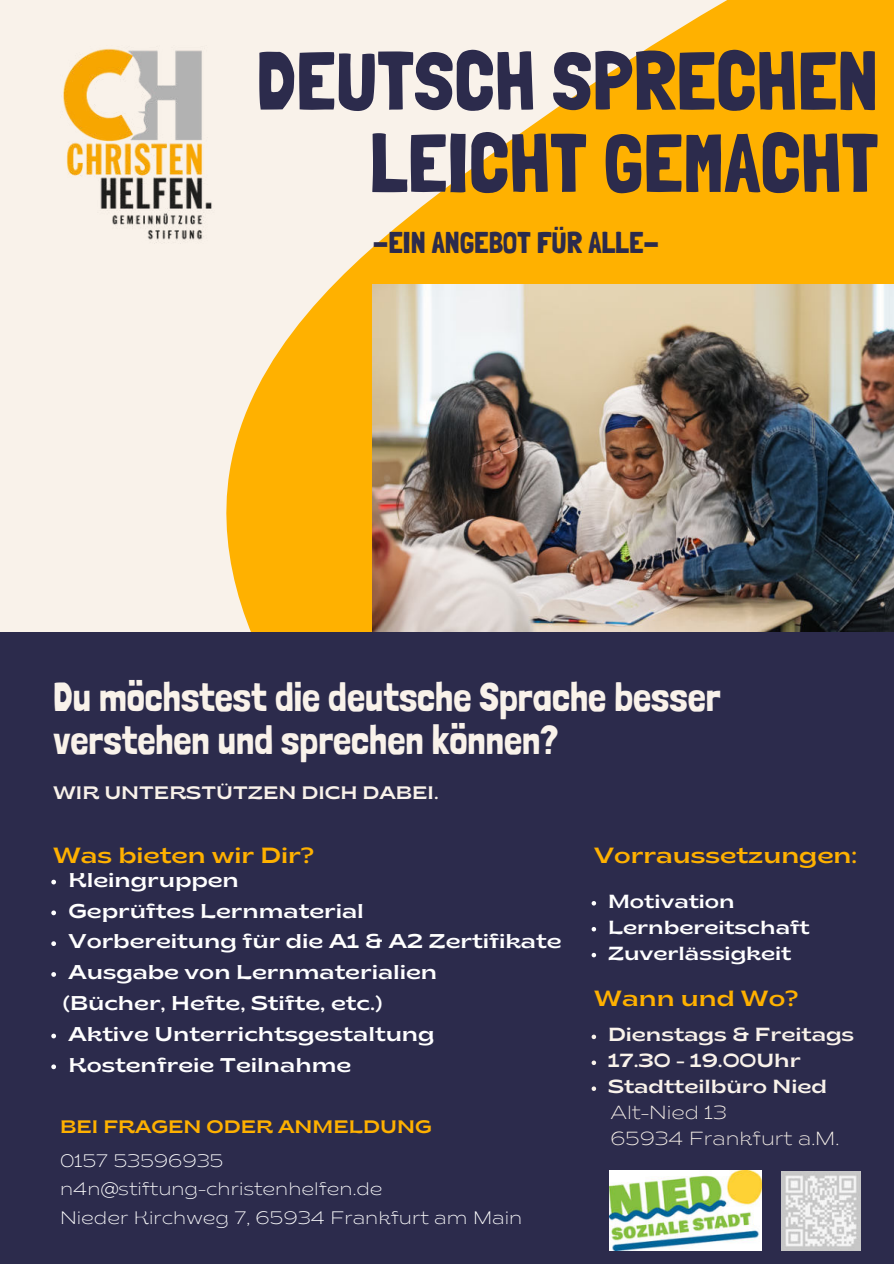
<style>
.page{position:relative;width:894px;height:1264px;background:#fff}
.page>*{position:absolute;margin:0;border:0;box-sizing:border-box;transform-origin:0 0}
.t1{font:82.5px/82.2px "Londrina Solid";color:#2c2b4c;text-align:right}
.t2{font:40.5px/44px "Londrina Solid";color:#f9f2ea}
.t3{font:30px "Londrina Solid";color:#2c2b4c}
.t4{font:semi-expanded 21.9px "Brice";color:#ffb100}
.t5{font:semi-expanded 19.95px/30.8px "Brice";color:#fff}
.t6{font:semi-expanded 18.9px/26px "Brice";color:#f9f2ea}
.t7{font:semi-expanded 18.9px/26px "Brice";color:#fff}
.t8{font:200 semi-expanded 18.9px/26px "Brice";color:#f9f2ea}
.t9{font:200 semi-expanded 18px/28.2px "Brice";color:#fff}
.t10{font:semi-expanded 18px "Brice";color:#f9f2ea}
.t11{font:semi-expanded 18px "Brice";color:#ffb100}
</style>
<div class="page">
<div style="left:0;top:0;width:893px;height:1263px;background:#f9f2ea"></div>
<svg style="left:226px;top:0;width:667px;height:632px;fill:#ffb100"></svg>
<div style="left:0;top:632px;width:893px;height:631px;background:#2c2b4c"></div>
<img style="left:63px;top:48px;width:149px;height:196px">
<img style="left:781px;top:1171px;width:78px;height:79px">
<img style="left:373px;top:285px;width:520px;height:346px">
<img style="left:609px;top:1170px;width:152px;height:80px">
<svg style="left:591px;top:901px;width:5px;height:4px"></svg>
<svg style="left:591px;top:927px;width:5px;height:4px"></svg>
<svg style="left:591px;top:952px;width:5px;height:5px"></svg>
<svg style="left:51px;top:879px;width:5px;height:5px"></svg>
<svg style="left:51px;top:910px;width:5px;height:5px"></svg>
<svg style="left:51px;top:941px;width:5px;height:5px"></svg>
<svg style="left:51px;top:972px;width:5px;height:4px"></svg>
<svg style="left:51px;top:1033px;width:5px;height:5px"></svg>
<svg style="left:51px;top:1064px;width:5px;height:5px"></svg>
<svg style="left:591px;top:1034px;width:5px;height:5px"></svg>
<svg style="left:591px;top:1060px;width:5px;height:5px"></svg>
<svg style="left:591px;top:1086px;width:5px;height:4px"></svg>
<h1 class="t1" style="left:256px;top:39px;width:623px">DEUTSCH SPRECHEN<br>LEICHT GEMACHT</h1>
<h3 class="t3" style="left:373px;top:225px;width:288px">-EIN ANGEBOT FÜR ALLE-</h3>
<h2 class="t2" style="left:53px;top:673px;width:668px">Du möchstest die deutsche Sprache besser verstehen und sprechen können?</h2>
<p class="t10" style="left:53px;top:779px;width:387px">WIR UNTERSTÜTZEN DICH DABEI.</p>
<p class="t4" style="left:53px;top:839px;width:262px">Was bieten wir Dir?</p>
<p class="t5" style="left:69px;top:863px;width:494px">Kleingruppen<br>Geprüftes Lernmaterial<br>Vorbereitung für die A1 &amp; A2 Zertifikate<br>Ausgabe von Lernmaterialien</p>
<p class="t5" style="left:63px;top:986px;width:321px">(Bücher, Hefte, Stifte, etc.)</p>
<p class="t5" style="left:69px;top:1017px;width:367px">Aktive Unterrichtsgestaltung<br>Kostenfreie Teilnahme</p>
<p class="t11" style="left:60px;top:1113px;width:373px">BEI FRAGEN ODER ANMELDUNG</p>
<p class="t9" style="left:60px;top:1145px;width:463px">0157 53596935 n4n@stiftung-christenhelfen.de<br>Nieder Kirchweg 7, 65934 Frankfurt am Main</p>
<p class="t4" style="left:594px;top:839px;width:264px">Vorraussetzungen:</p>
<p class="t7" style="left:608px;top:887px;width:203px">Motivation<br>Lernbereitschaft<br>Zuverlässigkeit</p>
<p class="t4" style="left:594px;top:982px;width:206px">Wann und Wo?</p>
<p class="t6" style="left:608px;top:1020px;width:248px">Dienstags &amp; Freitags<br>17.30 - 19.00Uhr<br>Stadtteilbüro Nied</p>
<p class="t8" style="left:610px;top:1098px;width:230px">Alt-Nied 13<br>65934 Frankfurt a.M.</p>
</div>
